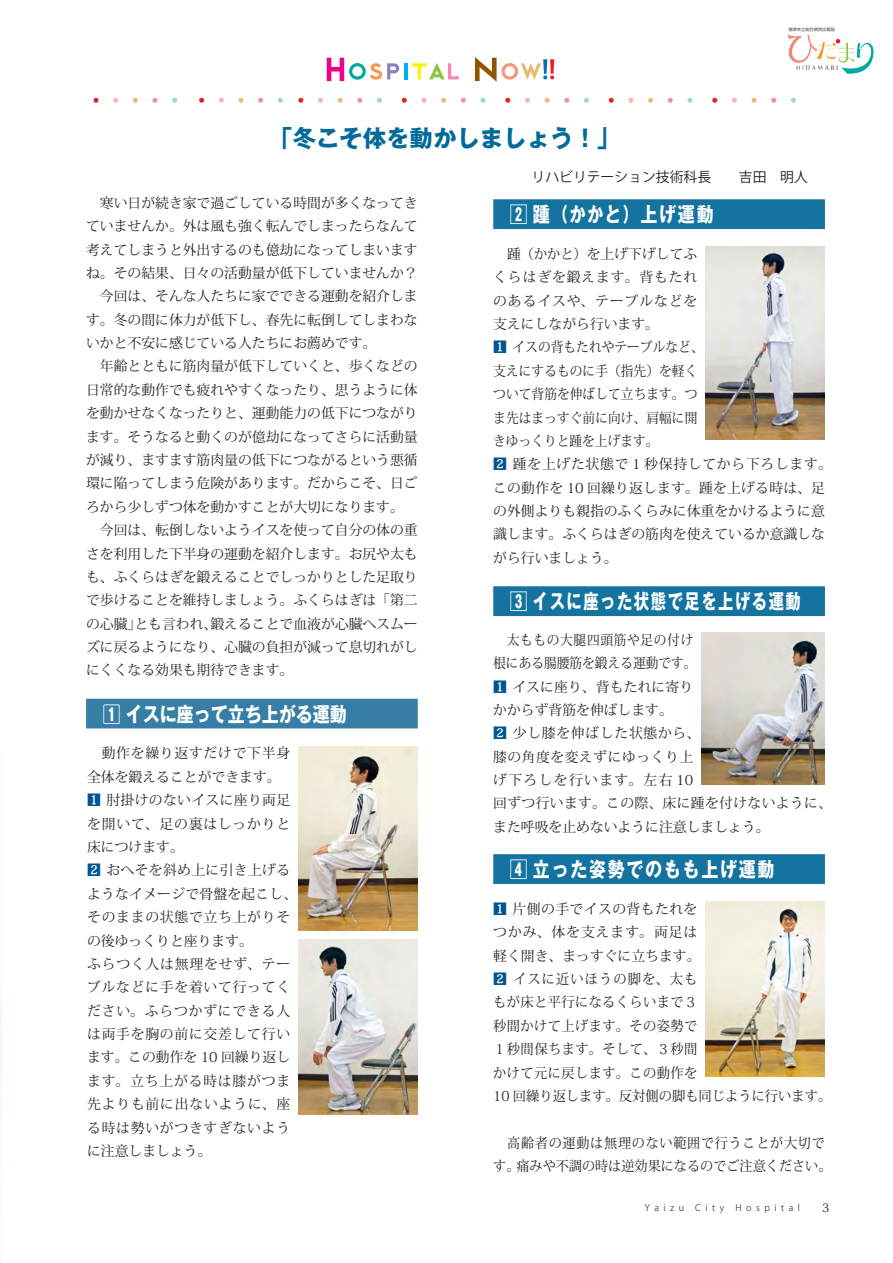
<style>
.page{position:relative;width:893px;height:1263px;background:#fff}
.page>*{position:absolute;margin:0;border:0;box-sizing:border-box;transform-origin:0 0}
.t1{font:700 23.4px "Gothic MB101 Pro";color:#006b98}
.t2{font:700 20.4px "Gothic MB101 Pro";letter-spacing:.1em;color:#fff;scale:.83 1}
.t3{font:700 20.4px "Gothic MB101 Pro";color:#fff;scale:.83 1}
.t4{font:13.8px/23.4px "Koz Min Pro";color:#231f20}
.t5{font:13.8px/23.4px "Koz Min Pro";letter-spacing:.055em;color:#231f20}
.t6{font:13.8px/23.4px "Koz Min Pro";letter-spacing:.025em;color:#231f20;scale:.92 1}
.t7{font:13.8px/23.4px "Koz Min Pro";letter-spacing:.03em;color:#231f20}
.t8{font:13.8px/23.4px "Koz Min Pro";letter-spacing:.025em;color:#231f20;text-align:center;scale:.95 1}
.t9{font:13.8px "Koz Go Pro";color:#231f20}
.t10{font:11.7px "Koz Min Pro";color:#231f20}
.t11{font:300 9px "Koz Go Pro";letter-spacing:.5em;color:#231f20}
.t12{font:4.2px "Koz Go Pro";color:#231f20}
.s1{color:#005492}
</style>
<div class="page">
<svg style="left:475px;top:57px;width:79px;height:25px"></svg>
<svg style="left:412px;top:63px;width:47px;height:16px"></svg>
<hr style="left:404px;top:63px;width:3px;height:16px;background:#00aeef">
<svg style="left:327px;top:58px;width:72px;height:23px"></svg>
<svg style="left:94px;top:98px;width:5px;height:5px"></svg>
<svg style="left:199px;top:98px;width:5px;height:5px"></svg>
<svg style="left:298px;top:98px;width:5px;height:5px"></svg>
<svg style="left:402px;top:98px;width:5px;height:5px"></svg>
<svg style="left:505px;top:98px;width:5px;height:5px"></svg>
<svg style="left:609px;top:98px;width:5px;height:5px"></svg>
<svg style="left:712px;top:98px;width:5px;height:5px"></svg>
<svg style="left:113px;top:98px;width:5px;height:5px"></svg>
<svg style="left:219px;top:98px;width:5px;height:5px"></svg>
<svg style="left:318px;top:98px;width:5px;height:5px"></svg>
<svg style="left:421px;top:98px;width:5px;height:5px"></svg>
<svg style="left:525px;top:98px;width:5px;height:5px"></svg>
<svg style="left:628px;top:98px;width:5px;height:5px"></svg>
<svg style="left:732px;top:98px;width:5px;height:5px"></svg>
<svg style="left:133px;top:98px;width:5px;height:5px"></svg>
<svg style="left:238px;top:98px;width:5px;height:5px"></svg>
<svg style="left:338px;top:98px;width:5px;height:5px"></svg>
<svg style="left:441px;top:98px;width:5px;height:5px"></svg>
<svg style="left:545px;top:98px;width:5px;height:5px"></svg>
<svg style="left:648px;top:98px;width:5px;height:5px"></svg>
<svg style="left:752px;top:98px;width:4px;height:5px"></svg>
<svg style="left:153px;top:98px;width:5px;height:5px"></svg>
<svg style="left:258px;top:98px;width:5px;height:5px"></svg>
<svg style="left:357px;top:98px;width:5px;height:5px"></svg>
<svg style="left:461px;top:98px;width:5px;height:5px"></svg>
<svg style="left:564px;top:98px;width:5px;height:5px"></svg>
<svg style="left:668px;top:98px;width:5px;height:5px"></svg>
<svg style="left:771px;top:98px;width:5px;height:5px"></svg>
<svg style="left:172px;top:98px;width:5px;height:5px"></svg>
<svg style="left:278px;top:98px;width:5px;height:5px"></svg>
<svg style="left:377px;top:98px;width:5px;height:5px"></svg>
<svg style="left:480px;top:98px;width:5px;height:5px"></svg>
<svg style="left:584px;top:98px;width:5px;height:5px"></svg>
<svg style="left:687px;top:98px;width:5px;height:5px"></svg>
<svg style="left:791px;top:98px;width:5px;height:5px"></svg>
<div style="left:86px;top:699px;width:332px;height:29px;background:#377ea6"></div>
<div style="left:493px;top:854px;width:332px;height:30px;background:#14749f"></div>
<div style="left:493px;top:199px;width:332px;height:30px;background:#14749f"></div>
<img style="left:299px;top:746px;width:119px;height:184px">
<img style="left:299px;top:940px;width:119px;height:175px">
<div style="left:493px;top:586px;width:332px;height:30px;background:#14749f"></div>
<img style="left:706px;top:247px;width:119px;height:192px">
<img style="left:702px;top:632px;width:123px;height:152px">
<img style="left:706px;top:902px;width:119px;height:174px">
<svg style="left:787px;top:34px;width:87px;height:41px"></svg>
<h1 class="t1" style="left:269px;top:119px;width:352px">「冬こそ体を動かしましょう！」</h1>
<p class="t12" style="left:788px;top:27px;width:48px">焼津市立総合病院広報誌</p>
<p class="t4" style="left:86px;top:190px;width:333px">　寒い日が続き家で過ごしている時間が多くなってきていませんか。外は風も強く転んでしまったらなんて考えてしまうと外出するのも億劫になってしまいますね。その結果、日々の活動量が低下していませんか？　今回は、そんな人たちに家でできる運動を紹介します。冬の間に体力が低下し、春先に転倒してしまわないかと不安に感じている人たちにお薦めです。<br>　年齢とともに筋肉量が低下していくと、歩くなどの日常的な動作でも疲れやすくなったり、思うように体を動かせなくなったりと、運動能力の低下につながります。そうなると動くのが億劫になってさらに活動量が減り、ますます筋肉量の低下につながるという悪循環に陥ってしまう危険があります。だからこそ、日ごろから少しずつ体を動かすことが大切になります。　今回は、転倒しないようイスを使って自分の体の重さを利用した下半身の運動を紹介します。お尻や太もも、ふくらはぎを鍛えることでしっかりとした足取りで歩けることを維持しましょう。ふくらはぎは「第二の心臓」とも言われ、鍛えることで血液が心臓へスムーズに戻るようになり、心臓の負担が減って息切れがしにくくなる効果も期待できます。</p>
<h2 class="t3" style="left:86px;top:697px;width:316px">　1 イスに座って立ち上がる運動</h2>
<p class="t5" style="left:87px;top:741px;width:211px">　動作を繰り返すだけで下半身全体を鍛えることができます。<br><span class="s1">1</span> 肘掛けのないイスに座り両足を開いて、足の裏はしっかりと床につけます。<br><span class="s1">2</span> おへそを斜め上に引き上げるようなイメージで骨盤を起こし、そのままの状態で立ち上がりその後ゆっくりと座ります。<br>ふらつく人は無理をせず、テーブルなどに手を着いて行ってください。ふらつかずにできる人は両手を胸の前に交差して行います。この動作を 10 回繰り返します。立ち上がる時は膝がつま先よりも前に出ないように、座る時は勢いがつきすぎないように注意しましょう。</p>
<p class="t9" style="left:531px;top:168px;width:278px">リハビリテーション技術科長　　吉田　明人</p>
<h2 class="t2" style="left:493px;top:198px;width:267px">　2 踵（かかと）上げ運動</h2>
<p class="t4" style="left:493px;top:242px;width:340px">　踵（かかと）を上げ下げしてふ<br>くらはぎを鍛えます。背もたれ<br>のあるイスや、テーブルなどを<br>支えにしながら行います。<br><span class="s1">1</span> イスの背もたれやテーブルなど、<br>支えにするものに手（指先）を軽く<br>ついて背筋を伸ばして立ちます。つ<br>ま先はまっすぐ前に向け、肩幅に開<br>きゆっくりと踵を上げます。<br><span class="s1">2</span> 踵を上げた状態で 1 秒保持してから下ろします。この動作を 10 回繰り返します。踵を上げる時は、足の外側よりも親指のふくらみに体重をかけるように意識します。ふくらはぎの筋肉を使えているか意識しながら行いましょう。</p>
<h2 class="t2" style="left:493px;top:585px;width:372px">　3 イスに座った状態で足を上げる運動</h2>
<p class="t6" style="left:493px;top:627px;width:370px;text-indent:14px">太ももの大腿四頭筋や足の付け<br>根にある腸腰筋を鍛える運動です。<br><span class="s1">1</span> イスに座り、背もたれに寄り<br>かからず背筋を伸ばします。<br><span class="s1">2</span> 少し膝を伸ばした状態から、<br>膝の角度を変えずにゆっくり上<br>げ下ろしを行います。左右 10<br>回ずつ行います。この際、床に踵を付けないように、また呼吸を止めないように注意しましょう。　</p>
<h2 class="t2" style="left:493px;top:852px;width:340px">　4 立った姿勢でのもも上げ運動</h2>
<p class="t7" style="left:493px;top:896px;width:339px"><span class="s1">1</span> 片側の手でイスの背もたれを<br>つかみ、体を支えます。両足は<br>軽く開き、まっすぐに立ちます。<br><span class="s1">2</span> イスに近いほうの脚を、太も<br>もが床と平行になるくらいまで３<br>秒間かけて上げます。その姿勢で<br>１秒間保ちます。そして、３秒間<br>かけて元に戻します。この動作を<br>10 回繰り返します。反対側の脚も同じように行います。</p>
<p class="t8" style="left:493px;top:1130px;width:358px">高齢者の運動は無理のない範囲で行うことが大切で<br>す。痛みや不調の時は逆効果になるのでご注意ください。</p>
<p class="t11" style="left:645px;top:1201px;width:157px">Yaizu City Hospital</p>
<p class="t10" style="left:822px;top:1199px;width:9px">3</p>
</div>
